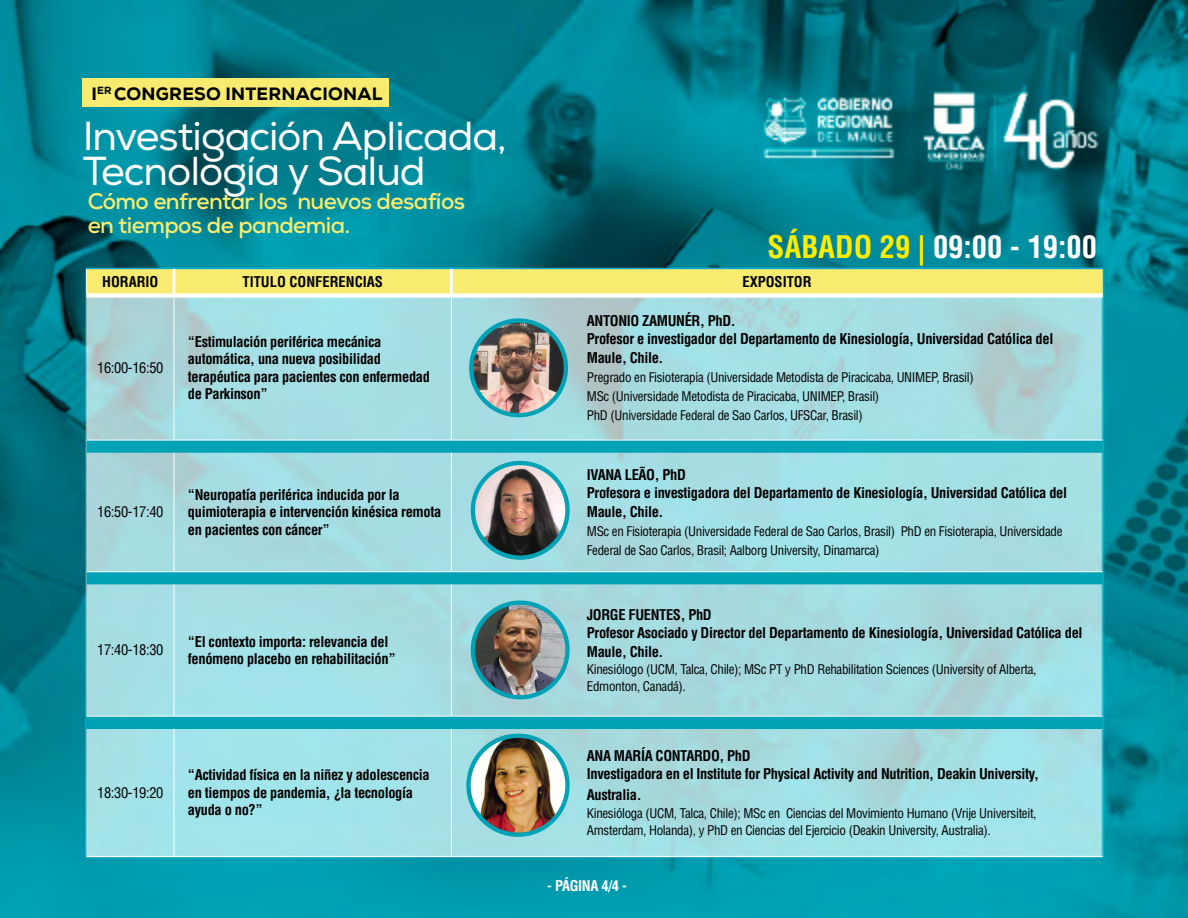
<style>
.page{position:relative;width:1188px;height:918px;background:#fff}
.page>*{position:absolute;margin:0;border:0;box-sizing:border-box;transform-origin:0 0}
.t1{font:40.35px/34.7px "Nexa";letter-spacing:-.025em;color:#fff}
.t2{font:700 condensed 30.45px "Helvetica LT Std";color:#fff}
.t3{font:700 22.65px/23.9px "Nexa";letter-spacing:-.025em;color:#f7ec6f}
.t4{font:800 17.85px "Nexa";letter-spacing:.015em;color:#000}
.t5{font:700 condensed 14.55px/17.4px "Helvetica LT Std";letter-spacing:-.025em;color:#000}
.t6{font:condensed 14.55px "Helvetica LT Std";letter-spacing:-.025em;color:#000}
.t7{font:700 condensed 14.55px "Helvetica LT Std";color:#000}
.t8{font:700 condensed 14.55px "Helvetica LT Std";letter-spacing:-.025em;color:#fff}
.t9{font:condensed 13.05px/18.8px "Helvetica LT Std";letter-spacing:-.025em;color:#000}
.s1{color:#ffed00}
</style>
<div class="page">
<img style="left:0;top:0;width:1188px;height:918px">
<svg style="left:87px;top:441px;width:1016px;height:143px;background:#87d2da"></svg>
<div style="left:87px;top:716px;width:1016px;height:13px;background:#00a3b5"></div>
<div style="left:86px;top:269px;width:1017px;height:27px;background:#f7ec6f"></div>
<hr style="left:87px;top:268px;width:87px;height:1px;background:#009fe3">
<hr style="left:174px;top:268px;width:277px;height:1px;background:#009fe3">
<hr style="left:451px;top:268px;width:130px;height:1px;background:#009fe3">
<hr style="left:581px;top:268px;width:522px;height:1px;background:#009fe3">
<div style="left:87px;top:293px;width:87px;height:5px;background:#fff"></div>
<div style="left:174px;top:293px;width:277px;height:5px;background:#fff"></div>
<div style="left:451px;top:293px;width:130px;height:5px;background:#fff"></div>
<div style="left:581px;top:293px;width:522px;height:5px;background:#fff"></div>
<hr style="left:172px;top:269px;width:3px;height:24px;background:#fff">
<hr style="left:450px;top:269px;width:3px;height:24px;background:#fff">
<hr style="left:87px;top:440px;width:87px;height:1px;background:#fff">
<hr style="left:174px;top:440px;width:277px;height:1px;background:#fff">
<hr style="left:451px;top:440px;width:130px;height:1px;background:#fff">
<hr style="left:581px;top:440px;width:522px;height:1px;background:#fff">
<hr style="left:87px;top:571px;width:87px;height:1px;background:#fff">
<hr style="left:174px;top:571px;width:277px;height:1px;background:#fff">
<hr style="left:451px;top:571px;width:130px;height:1px;background:#fff">
<hr style="left:581px;top:571px;width:522px;height:1px;background:#fff">
<hr style="left:87px;top:856px;width:87px;height:1px;background:#fff">
<hr style="left:174px;top:856px;width:277px;height:1px;background:#fff">
<hr style="left:451px;top:856px;width:130px;height:1px;background:#fff">
<hr style="left:581px;top:856px;width:522px;height:1px;background:#fff">
<hr style="left:174px;top:298px;width:1px;height:142px;background:#fff">
<hr style="left:174px;top:453px;width:1px;height:118px;background:#fff">
<hr style="left:174px;top:584px;width:1px;height:132px;background:#fff">
<hr style="left:174px;top:729px;width:1px;height:127px;background:#fff">
<hr style="left:451px;top:298px;width:1px;height:142px;background:#fff">
<hr style="left:451px;top:453px;width:1px;height:118px;background:#fff">
<hr style="left:451px;top:584px;width:1px;height:132px;background:#fff">
<hr style="left:451px;top:729px;width:1px;height:127px;background:#fff">
<hr style="left:87px;top:716px;width:87px;height:1px;background:#fff">
<hr style="left:174px;top:716px;width:277px;height:1px;background:#fff">
<hr style="left:451px;top:716px;width:130px;height:1px;background:#fff">
<hr style="left:581px;top:716px;width:522px;height:1px;background:#fff">
<img style="left:471px;top:321px;width:95px;height:94px;border-radius:47px">
<div style="left:469px;top:318px;width:99px;height:99px;border:4px solid #00a3b5;border-radius:50%"></div>
<img style="left:469px;top:736px;width:99px;height:99px;border-radius:49px">
<div style="left:466px;top:734px;width:104px;height:103px;border:4px solid #00a3b5;border-radius:50%"></div>
<img style="left:473px;top:463px;width:95px;height:95px;border-radius:47px">
<div style="left:471px;top:461px;width:99px;height:99px;border:4px solid #00a3b5;border-radius:50%"></div>
<img style="left:473px;top:604px;width:93px;height:93px">
<div style="left:471px;top:600px;width:99px;height:99px;border:4px solid #00a3b5;border-radius:50%"></div>
<div style="left:83px;top:79px;width:306px;height:28px;background:#f7ec6f"></div>
<p class="t4" style="left:91px;top:82px;width:293px">I<sup>ER</sup> CONGRESO INTERNACIONAL</p>
<h1 class="t1" style="left:83px;top:120px;width:426px">Investigación Aplicada,<br>Tecnología y Salud</h1>
<h3 class="t3" style="left:88px;top:189px;width:379px">Cómo enfrentar los nuevos desafíos en tiempos de pandemia.</h3>
<h2 class="t2" style="left:768px;top:228px;width:331px"><span class="s1">SÁBADO 29 |</span> 09:00 - 19:00</h2>
<p class="t7" style="left:102px;top:273px;width:58px">HORARIO</p>
<p class="t7" style="left:242px;top:273px;width:142px">TITULO CONFERENCIAS</p>
<p class="t7" style="left:742px;top:273px;width:71px">EXPOSITOR</p>
<p class="t6" style="left:97px;top:359px;width:68px">16:00-16:50</p>
<p class="t5" style="left:188px;top:333px;width:244px">“Estimulación periférica mecánica automática, una nueva posibilidad terapéutica para pacientes con enfermedad de Parkinson”</p>
<p class="t6" style="left:97px;top:503px;width:68px">16:50-17:40</p>
<p class="t5" style="left:188px;top:486px;width:255px">“Neuropatía periférica inducida por la quimioterapia e intervención kinésica remota en pacientes con cáncer”</p>
<p class="t6" style="left:97px;top:641px;width:68px">17:40-18:30</p>
<p class="t5" style="left:188px;top:633px;width:209px">“El contexto importa: relevancia del fenómeno placebo en rehabilitación”</p>
<p class="t6" style="left:97px;top:783px;width:68px">18:30-19:20</p>
<p class="t5" style="left:188px;top:766px;width:243px">“Actividad física en la niñez y adolescencia en tiempos de pandemia, ¿la tecnología ayuda o no?”</p>
<p class="t5" style="left:587px;top:312px;width:468px;line-height:18.5px">ANTONIO ZAMUNÉR, PhD.<br>Profesor e investigador del Departamento de Kinesiología, Universidad Católica del<br>Maule, Chile.</p>
<p class="t9" style="left:587px;top:368px;width:388px">Pregrado en Fisioterapia (Universidade Metodista de Piracicaba, UNIMEP, Brasil)<br>MSc (Universidade Metodista de Piracicaba, UNIMEP, Brasil)<br>PhD (Universidade Federal de Sao Carlos, UFSCar, Brasil)</p>
<p class="t5" style="left:587px;top:466px;width:482px;line-height:18.5px">IVANA LEÃO, PhD<br>Profesora e investigadora del Departamento de Kinesiología, Universidad Católica del<br>Maule, Chile.</p>
<p class="t9" style="left:587px;top:522px;width:477px">MSc en Fisioterapia (Universidade Federal de Sao Carlos, Brasil) PhD en Fisioterapia, Universidade<br>Federal de Sao Carlos, Brasil; Aalborg University, Dinamarca)</p>
<p class="t5" style="left:587px;top:605px;width:497px;line-height:18.5px">JORGE FUENTES, PhD<br>Profesor Asociado y Director del Departamento de Kinesiología, Universidad Católica del<br>Maule, Chile.</p>
<p class="t9" style="left:587px;top:660px;width:451px;line-height:17.4px">Kinesiólogo (UCM, Talca, Chile); MSc PT y PhD Rehabilitation Sciences (University of Alberta,<br>Edmonton, Canadá).</p>
<p class="t5" style="left:587px;top:746px;width:454px;line-height:18px">ANA MARÍA CONTARDO, PhD<br>Investigadora en el Institute for Physical Activity and Nutrition, Deakin University,</p>
<p class="t5" style="left:587px;top:786px;width:56px">Australia.</p>
<p class="t9" style="left:587px;top:804px;width:451px;line-height:17.4px">Kinesióloga (UCM, Talca, Chile); MSc en Ciencias del Movimiento Humano (Vrije Universiteit,<br>Amsterdam, Holanda), y PhD en Ciencias del Ejercicio (Deakin University, Australia).</p>
<p class="t8" style="left:547px;top:877px;width:81px">- PÁGINA 4/4 -</p>
</div>
